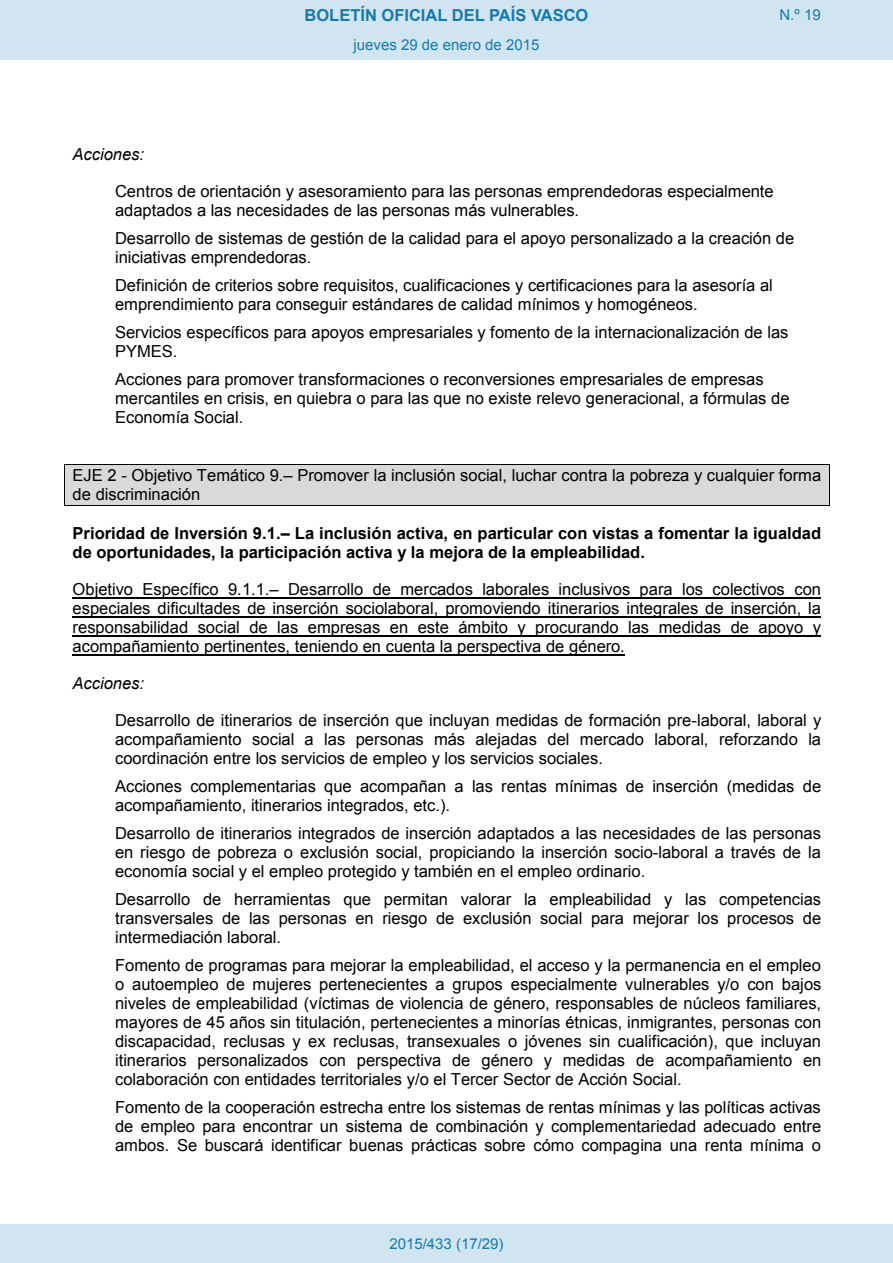
<style>
.page{position:relative;width:893px;height:1263px;background:#fff}
.page>*{position:absolute;margin:0;border:0;box-sizing:border-box;transform-origin:0 0}
.t1{font:16.5px/19px "Arial";color:#000}
.t2{font:700 16.5px/18.9px "Arial";color:#000}
.t3{font:700 16.5px "Arial";color:#1879ad}
.t4{font:italic 16.5px "Arial";color:#000}
.Paginacion_Centro{font:15px "Arial";color:#1879ad}
</style>
<div class="page">
<div style="left:65px;top:464px;width:764px;height:21px;background:#d9d9d9"></div>
<hr style="left:65px;top:464px;width:764px;height:1px;background:#000">
<div style="left:65px;top:485px;width:764px;height:20px;background:#d9d9d9"></div>
<hr style="left:65px;top:505px;width:764px;height:1px;background:#000">
<svg style="left:64px;top:464px;width:1px;height:42px"></svg>
<svg style="left:829px;top:464px;width:1px;height:42px"></svg>
<hr style="left:73px;top:597px;width:748px;height:1px;background:#000">
<hr style="left:73px;top:616px;width:748px;height:1px;background:#000">
<hr style="left:73px;top:635px;width:748px;height:1px;background:#000">
<hr style="left:73px;top:654px;width:552px;height:1px;background:#000">
<div style="left:0;top:0;width:893px;height:60px;background:#d0e5f0"></div>
<div style="left:0;top:1225px;width:893px;height:38px;background:#d0e5f0"></div>
<p class="t3" style="left:305px;top:4px;width:285px">BOLETÍN OFICIAL DEL PAÍS VASCO</p>
<p class="Paginacion_Centro" style="left:779px;top:5px;width:43px">N.º 19</p>
<p class="Paginacion_Centro" style="left:353px;top:35px;width:187px">jueves 29 de enero de 2015</p>
<p class="t4" style="left:73px;top:144px;width:73px">Acciones:</p>
<p class="t1" style="left:115px;top:182px;width:660px">Centros de orientación y asesoramiento para las personas emprendedoras especialmente adaptados a las necesidades de las personas más vulnerables.</p>
<p class="t1" style="left:115px;top:229px;width:681px">Desarrollo de sistemas de gestión de la calidad para el apoyo personalizado a la creación de iniciativas emprendedoras.</p>
<p class="t1" style="left:115px;top:276px;width:659px">Definición de criterios sobre requisitos, cualificaciones y certificaciones para la asesoría al emprendimiento para conseguir estándares de calidad mínimos y homogéneos.</p>
<p class="t1" style="left:115px;top:323px;width:675px">Servicios específicos para apoyos empresariales y fomento de la internacionalización de las<br>PYMES.</p>
<p class="t1" style="left:115px;top:370px;width:676px">Acciones para promover transformaciones o reconversiones empresariales de empresas mercantiles en crisis, en quiebra o para las que no existe relevo generacional, a fórmulas de<br>Economía Social.</p>
<p class="t1" style="left:73px;top:466px;width:750px">EJE 2 - Objetivo Temático 9.– Promover la inclusión social, luchar contra la pobreza y cualquier forma de discriminación</p>
<p class="t2" style="left:73px;top:524px;width:750px">Prioridad de Inversión 9.1.– La inclusión activa, en particular con vistas a fomentar la igualdad de oportunidades, la participación activa y la mejora de la empleabilidad.</p>
<p class="t1" style="left:73px;top:580px;width:750px;text-align:justify">Objetivo Específico 9.1.1.– Desarrollo de mercados laborales inclusivos para los colectivos con especiales dificultades de inserción sociolaboral, promoviendo itinerarios integrales de inserción, la responsabilidad social de las empresas en este ámbito y procurando las medidas de apoyo y acompañamiento pertinentes, teniendo en cuenta la perspectiva de género.</p>
<p class="t4" style="left:73px;top:673px;width:73px">Acciones:</p>
<p class="t1" style="left:115px;top:711px;width:708px;text-align:justify">Desarrollo de itinerarios de inserción que incluyan medidas de formación pre-laboral, laboral y acompañamiento social a las personas más alejadas del mercado laboral, reforzando la coordinación entre los servicios de empleo y los servicios sociales.</p>
<p class="t1" style="left:115px;top:777px;width:708px">Acciones complementarias que acompañan a las rentas mínimas de inserción (medidas de acompañamiento, itinerarios integrados, etc.).</p>
<p class="t1" style="left:115px;top:824px;width:707px;text-align:justify">Desarrollo de itinerarios integrados de inserción adaptados a las necesidades de las personas en riesgo de pobreza o exclusión social, propiciando la inserción socio-laboral a través de la economía social y el empleo protegido y también en el empleo ordinario.</p>
<p class="t1" style="left:115px;top:890px;width:708px;text-align:justify">Desarrollo de herramientas que permitan valorar la empleabilidad y las competencias transversales de las personas en riesgo de exclusión social para mejorar los procesos de intermediación laboral.</p>
<p class="t1" style="left:115px;top:956px;width:708px;text-align:justify">Fomento de programas para mejorar la empleabilidad, el acceso y la permanencia en el empleo o autoempleo de mujeres pertenecientes a grupos especialmente vulnerables y/o con bajos niveles de empleabilidad (víctimas de violencia de género, responsables de núcleos familiares, mayores de 45 años sin titulación, pertenecientes a minorías étnicas, inmigrantes, personas con discapacidad, reclusas y ex reclusas, transexuales o jóvenes sin cualificación), que incluyan itinerarios personalizados con perspectiva de género y medidas de acompañamiento en colaboración con entidades territoriales y/o el Tercer Sector de Acción Social.</p>
<p class="t1" style="left:115px;top:1097px;width:708px;text-align:justify">Fomento de la cooperación estrecha entre los sistemas de rentas mínimas y las políticas activas de empleo para encontrar un sistema de combinación y complementariedad adecuado entre ambos. Se buscará identificar buenas prácticas sobre cómo compagina una renta mínima o</p>
<p class="Paginacion_Centro" style="left:389px;top:1234px;width:116px">2015/433 (17/29)</p>
</div>
